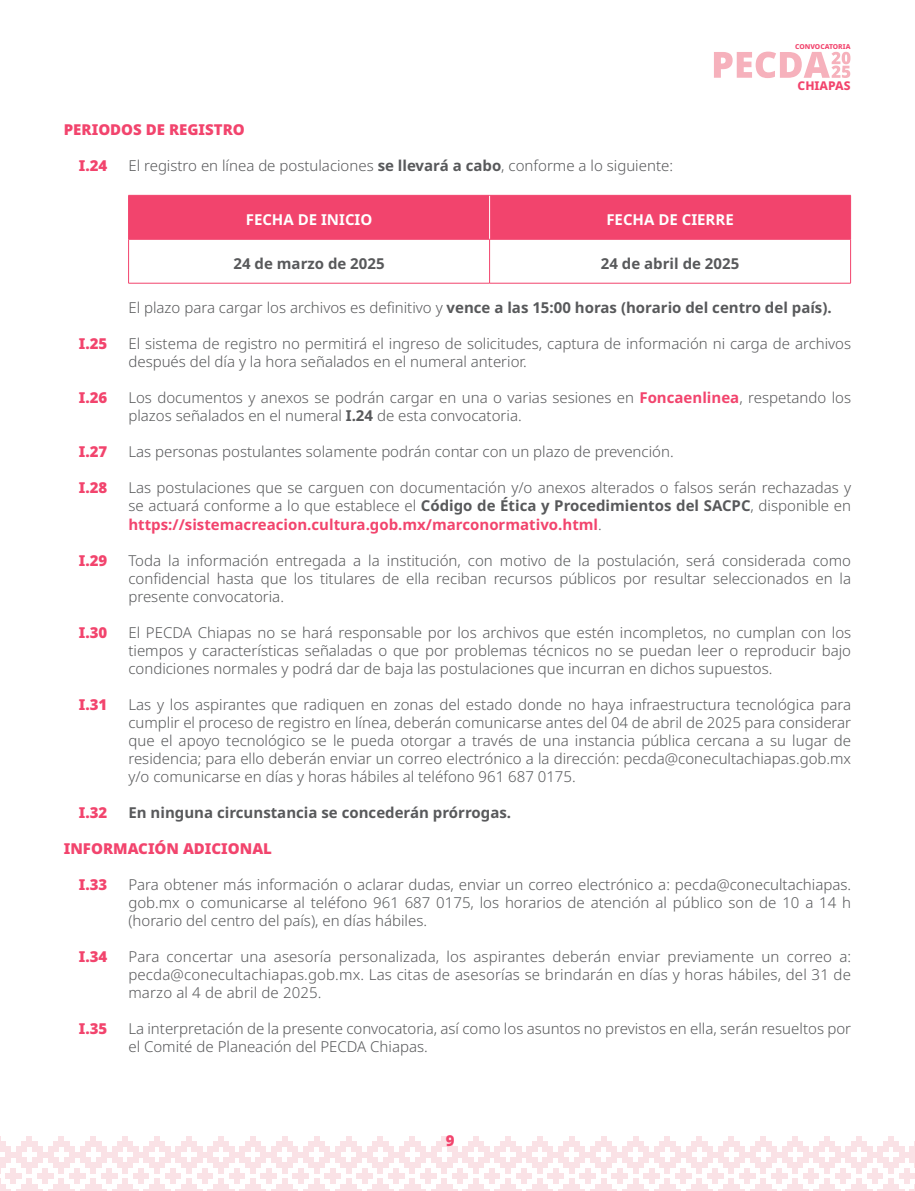
<style>
.page{position:relative;width:915px;height:1191px;background:#fff}
.page>*{position:absolute;margin:0;border:0;box-sizing:border-box;transform-origin:0 0}
.t1{font:300 15px/18px "Noto Sans";color:#58595b;text-align:justify}
.t2{font:700 15px "Noto Sans";color:#58595b}
.t3{font:900 15px "Noto Sans";color:#f2446d}
.t4{font:700 15px "Noto Sans";color:#fff}
.t5{font:800 12px "Noto Sans";color:#f2446d}
.t6{font:800 6.75px "Noto Sans";color:#f2446d}
.s1{font-weight:700}
.s2{font-weight:300}
.s3{font-weight:700;color:#f2446d}
</style>
<div class="page">
<svg style="left:714px;top:52px;width:136px;height:26px"></svg>
<svg style="left:0;top:1136px;width:915px;height:55px"></svg>
<div style="left:129px;top:196px;width:721px;height:43px;background:#f2446d"></div>
<hr style="left:128px;top:239px;width:1px;height:44px;background:#f2446d">
<hr style="left:489px;top:239px;width:1px;height:44px;background:#f2446d">
<hr style="left:850px;top:239px;width:1px;height:44px;background:#f2446d">
<hr style="left:128px;top:283px;width:361px;height:1px;background:#f2446d">
<hr style="left:489px;top:283px;width:361px;height:1px;background:#f2446d">
<hr style="left:489px;top:195px;width:1px;height:44px;background:#fff">
<hr style="left:128px;top:195px;width:1px;height:44px;background:#f2446d">
<hr style="left:128px;top:195px;width:361px;height:1px;background:#f2446d">
<hr style="left:489px;top:195px;width:361px;height:1px;background:#f2446d">
<hr style="left:850px;top:195px;width:1px;height:44px;background:#f2446d">
<hr style="left:128px;top:239px;width:361px;height:1px;background:#f2446d">
<hr style="left:489px;top:239px;width:361px;height:1px;background:#f2446d">
<p class="t6" style="left:795px;top:42px;width:57px">CONVOCATORIA</p>
<p class="t5" style="left:797px;top:77px;width:54px">CHIAPAS</p>
<p class="t3" style="left:64px;top:118px;width:182px">PERIODOS DE REGISTRO</p>
<p class="t3" style="left:79px;top:154px;width:30px">I.24</p>
<p class="t1" style="left:128px;top:157px;width:546px">El registro en línea de postulaciones <span class="s1">se llevará a cabo</span>, conforme a lo siguiente:</p>
<p class="t4" style="left:246px;top:209px;width:128px">FECHA DE INICIO</p>
<p class="t4" style="left:606px;top:209px;width:129px">FECHA DE CIERRE</p>
<p class="t2" style="left:233px;top:253px;width:153px">24 de marzo de 2025</p>
<p class="t2" style="left:600px;top:253px;width:140px">24 de abril de 2025</p>
<p class="t2" style="left:128px;top:297px;width:704px"><span class="s2">El plazo para cargar los archivos es definitivo y</span> vence a las 15:00 horas (horario del centro del país).</p>
<p class="t3" style="left:79px;top:332px;width:30px">I.25</p>
<p class="t1" style="left:128px;top:335px;width:724px">El sistema de registro no permitirá el ingreso de solicitudes, captura de información ni carga de archivos después del día y la hora señalados en el numeral anterior.</p>
<p class="t3" style="left:79px;top:386px;width:30px">I.26</p>
<p class="t1" style="left:128px;top:389px;width:724px">Los documentos y anexos se podrán cargar en una o varias sesiones en <span class="s3">Foncaenlinea</span>, respetando los plazos señalados en el numeral <span class="s1">I.24</span> de esta convocatoria.</p>
<p class="t3" style="left:79px;top:440px;width:30px">I.27</p>
<p class="t1" style="left:128px;top:443px;width:546px">Las personas postulantes solamente podrán contar con un plazo de prevención.</p>
<p class="t3" style="left:79px;top:476px;width:30px">I.28</p>
<p class="t1" style="left:128px;top:479px;width:724px">Las postulaciones que se carguen con documentación y/o anexos alterados o falsos serán rechazadas y se actuará conforme a lo que establece el <span class="s1">Código de Ética y Procedimientos del SACPC</span>, disponible en <span class="s3">https://sistemacreacion.cultura.gob.mx/marconormativo.html</span>.</p>
<p class="t3" style="left:79px;top:548px;width:30px">I.29</p>
<p class="t1" style="left:128px;top:551px;width:724px">Toda la información entregada a la institución, con motivo de la postulación, será considerada como confidencial hasta que los titulares de ella reciban recursos públicos por resultar seleccionados en la presente convocatoria.</p>
<p class="t3" style="left:79px;top:620px;width:30px">I.30</p>
<p class="t1" style="left:128px;top:623px;width:724px">El PECDA Chiapas no se hará responsable por los archivos que estén incompletos, no cumplan con los tiempos y características señaladas o que por problemas técnicos no se puedan leer o reproducir bajo condiciones normales y podrá dar de baja las postulaciones que incurran en dichos supuestos.</p>
<p class="t3" style="left:79px;top:692px;width:30px">I.31</p>
<p class="t1" style="left:128px;top:695px;width:724px">Las y los aspirantes que radiquen en zonas del estado donde no haya infraestructura tecnológica para cumplir el proceso de registro en línea, deberán comunicarse antes del 04 de abril de 2025 para considerar que el apoyo tecnológico se le pueda otorgar a través de una instancia pública cercana a su lugar de residencia; para ello deberán enviar un correo electrónico a la dirección: pecda@conecultachiapas.gob.mx y/o comunicarse en días y horas hábiles al teléfono 961 687 0175.</p>
<p class="t3" style="left:79px;top:800px;width:30px">I.32</p>
<p class="t2" style="left:128px;top:801px;width:384px">En ninguna circunstancia se concederán prórrogas.</p>
<p class="t3" style="left:64px;top:836px;width:210px">INFORMACIÓN ADICIONAL</p>
<p class="t3" style="left:79px;top:872px;width:30px">I.33</p>
<p class="t1" style="left:128px;top:875px;width:724px">Para obtener más información o aclarar dudas, enviar un correo electrónico a: pecda@conecultachiapas. gob.mx o comunicarse al teléfono 961 687 0175, los horarios de atención al público son de 10 a 14 h (horario del centro del país), en días hábiles.</p>
<p class="t3" style="left:79px;top:944px;width:30px">I.34</p>
<p class="t1" style="left:128px;top:947px;width:724px">Para concertar una asesoría personalizada, los aspirantes deberán enviar previamente un correo a: pecda@conecultachiapas.gob.mx. Las citas de asesorías se brindarán en días y horas hábiles, del 31 de marzo al 4 de abril de 2025.</p>
<p class="t3" style="left:79px;top:1016px;width:30px">I.35</p>
<p class="t1" style="left:128px;top:1019px;width:724px">La interpretación de la presente convocatoria, así como los asuntos no previstos en ella, serán resueltos por el Comité de Planeación del PECDA Chiapas.</p>
<p class="t3" style="left:445px;top:1129px;width:10px">9</p>
</div>
